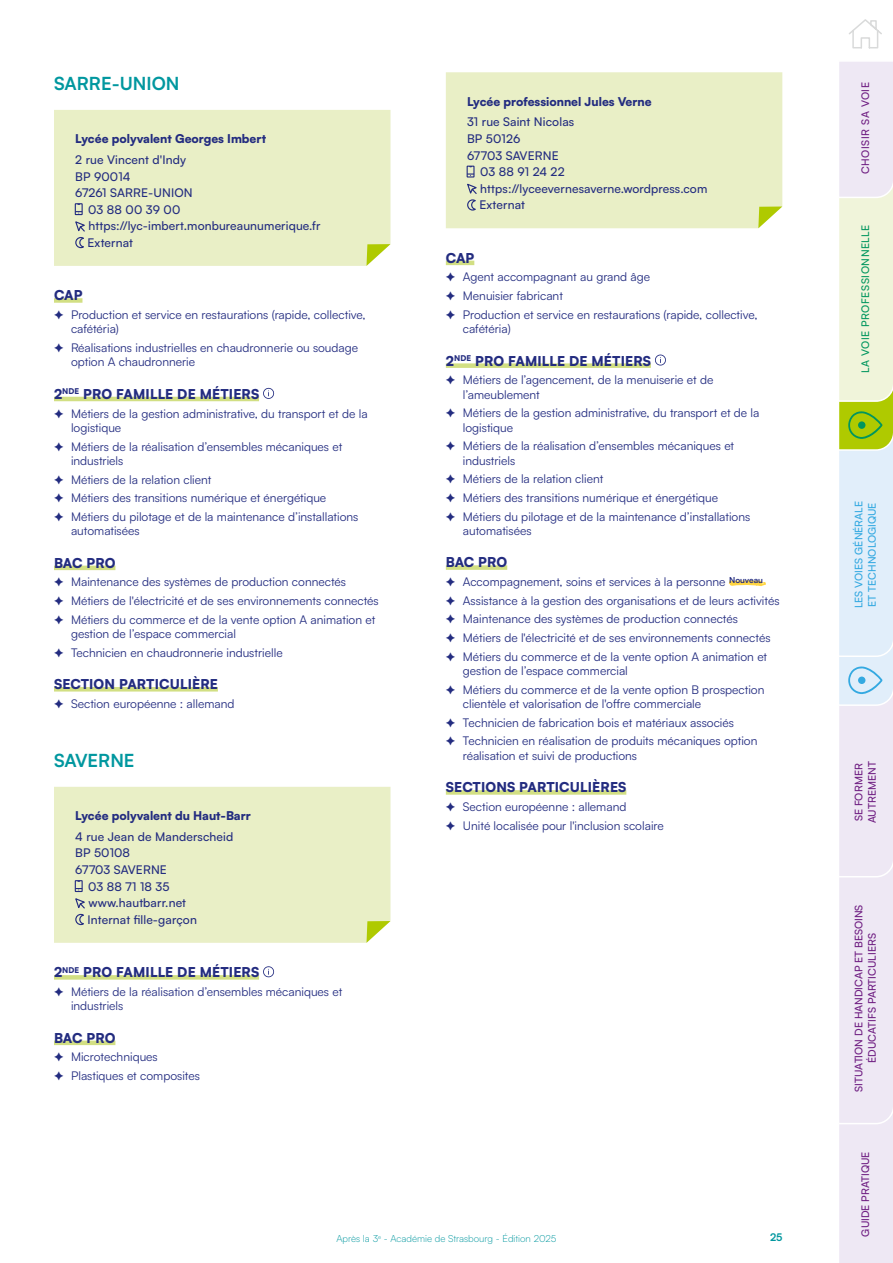
<style>
.page{position:relative;width:893px;height:1263px;background:#fff}
.page>*{position:absolute;margin:0;border:0;box-sizing:border-box;transform-origin:0 0}
.t1{font:700 18px "Satoshi";color:#00979f}
.t2{font:900 13.5px "Satoshi";letter-spacing:.01em;color:#232c80}
.t3{font:12px/18.6px "Satoshi";color:#232c80}
.t4{font:500 12px/16.5px "Satoshi";letter-spacing:.01em;color:#232c80}
.t5{font:900 12px "Satoshi";color:#232c80}
.t6{font:500 10.5px/13.5px "Satoshi";color:#6f1e82;text-align:center}
.t7{font:500 10.5px/13.5px "Satoshi";color:#34a9e1}
.t8{font:500 10.5px "Satoshi";letter-spacing:.05em;color:#00965e}
.t9{font:500 10.5px "Satoshi";letter-spacing:.05em;color:#6f1e82}
.t10{font:700 10.5px "Satoshi";color:#00979f}
.t11{font:300 9.75px "Satoshi";color:#00979f}
</style>
<div class="page">
<div style="left:54px;top:298px;width:28px;height:5px;background:#d2df83"></div>
<hr style="left:54px;top:397px;width:205px;height:4px;background:#d2df83">
<hr style="left:54px;top:566px;width:61px;height:4px;background:#d2df83">
<hr style="left:54px;top:687px;width:164px;height:4px;background:#d2df83">
<div style="left:54px;top:975px;width:205px;height:5px;background:#d2df83"></div>
<div style="left:54px;top:1040px;width:61px;height:5px;background:#d2df83"></div>
<div style="left:54px;top:110px;width:336px;height:156px;background:#e9efc6"></div>
<svg style="left:366px;top:244px;width:24px;height:22px"></svg>
<div style="left:75px;top:203px;width:8px;height:12px;border:1px solid #232c80"></div>
<svg style="left:75px;top:211px;width:7px;height:3px"></svg>
<svg style="left:74px;top:220px;width:13px;height:29px"></svg>
<svg style="left:263px;top:388px;width:11px;height:11px"></svg>
<div style="left:54px;top:787px;width:336px;height:156px;background:#e9efc6"></div>
<svg style="left:366px;top:921px;width:24px;height:22px"></svg>
<div style="left:75px;top:880px;width:8px;height:12px;border:1px solid #232c80"></div>
<svg style="left:75px;top:888px;width:7px;height:2px"></svg>
<svg style="left:74px;top:897px;width:13px;height:29px"></svg>
<svg style="left:263px;top:966px;width:11px;height:11px"></svg>
<hr style="left:446px;top:261px;width:28px;height:4px;background:#d2df83">
<div style="left:446px;top:363px;width:205px;height:5px;background:#d2df83"></div>
<div style="left:446px;top:565px;width:61px;height:5px;background:#d2df83"></div>
<div style="left:446px;top:790px;width:180px;height:5px;background:#d2df83"></div>
<div style="left:446px;top:72px;width:336px;height:156px;background:#e9efc6"></div>
<svg style="left:758px;top:206px;width:24px;height:22px"></svg>
<div style="left:467px;top:166px;width:8px;height:12px;border:1px solid #232c80"></div>
<svg style="left:467px;top:173px;width:7px;height:3px"></svg>
<svg style="left:466px;top:182px;width:13px;height:29px"></svg>
<svg style="left:655px;top:354px;width:11px;height:11px"></svg>
<svg style="left:729px;top:580px;width:37px;height:6px"></svg>
<svg style="left:839px;top:62px;width:54px;height:1201px;background:#e8eae7"></svg>
<div style="left:858px;top:676px;width:7px;height:8px;background:#34a9e1;border-radius:50%"></div>
<svg style="left:849px;top:19px;width:33px;height:30px"></svg>
<h1 class="t1" style="left:54px;top:71px;width:127px">SARRE-UNION</h1>
<p class="t5" style="left:75px;top:130px;width:192px">Lycée polyvalent Georges Imbert</p>
<p class="t4" style="left:75px;top:151px;width:112px">2 rue Vincent d'Indy</p>
<p class="t4" style="left:75px;top:167px;width:57px">BP 90014</p>
<p class="t4" style="left:75px;top:184px;width:119px">67261 SARRE-UNION</p>
<p class="t4" style="left:88px;top:200px;width:94px">03 88 00 39 00</p>
<p class="t4" style="left:88px;top:217px;width:234px">https://lyc-imbert.monbureaunumerique.fr</p>
<p class="t4" style="left:88px;top:233px;width:47px">Externat</p>
<p class="t2" style="left:54px;top:285px;width:30px">CAP</p>
<p class="t3" style="left:71px;top:307px;width:296px;line-height:14.4px;text-indent:-17px">✦ Production et service en restaurations (rapide, collective, cafétéria)</p>
<p class="t3" style="left:71px;top:340px;width:288px;line-height:14.4px;text-indent:-17px">✦ Réalisations industrielles en chaudronnerie ou soudage option A chaudronnerie</p>
<p class="t2" style="left:54px;top:384px;width:207px">2<sup>NDE</sup> PRO FAMILLE DE MÉTIERS</p>
<p class="t3" style="left:71px;top:405px;width:298px;line-height:14.4px;text-indent:-17px">✦ Métiers de la gestion administrative, du transport et de la logistique</p>
<p class="t3" style="left:71px;top:439px;width:273px;line-height:14.4px;text-indent:-17px">✦ Métiers de la réalisation d’ensembles mécaniques et industriels</p>
<p class="t3" style="left:54px;top:469px;width:306px">✦ Métiers de la relation client<br>✦ Métiers des transitions numérique et énergétique<br>✦ Métiers du pilotage et de la maintenance d’installations</p>
<p class="t3" style="left:71px;top:521px;width:70px">automatisées</p>
<p class="t2" style="left:54px;top:552px;width:63px">BAC PRO</p>
<p class="t3" style="left:54px;top:572px;width:326px">✦ Maintenance des systèmes de production connectés<br>✦ Métiers de l'électricité et de ses environnements connectés ✦ Métiers du commerce et de la vente option A animation et</p>
<p class="t3" style="left:54px;top:624px;width:230px;text-indent:17px">gestion de l’espace commercial<br>✦ Technicien en chaudronnerie industrielle</p>
<p class="t2" style="left:54px;top:674px;width:166px">SECTION PARTICULIÈRE</p>
<p class="t3" style="left:54px;top:694px;width:182px">✦ Section européenne : allemand</p>
<h1 class="t1" style="left:54px;top:748px;width:82px">SAVERNE</h1>
<p class="t5" style="left:75px;top:807px;width:177px">Lycée polyvalent du Haut-Barr</p>
<p class="t4" style="left:75px;top:828px;width:160px">4 rue Jean de Manderscheid</p>
<p class="t4" style="left:75px;top:844px;width:56px">BP 50108</p>
<p class="t4" style="left:75px;top:861px;width:93px">67703 SAVERNE</p>
<p class="t4" style="left:88px;top:877px;width:83px">03 88 71 18 35</p>
<p class="t4" style="left:88px;top:894px;width:99px">www.hautbarr.net</p>
<p class="t4" style="left:88px;top:910px;width:111px">Internat fille-garçon</p>
<p class="t2" style="left:54px;top:962px;width:207px">2<sup>NDE</sup> PRO FAMILLE DE MÉTIERS</p>
<p class="t3" style="left:71px;top:984px;width:273px;line-height:14.4px;text-indent:-17px">✦ Métiers de la réalisation d’ensembles mécaniques et industriels</p>
<p class="t2" style="left:54px;top:1027px;width:63px">BAC PRO</p>
<p class="t3" style="left:54px;top:1047px;width:147px">✦ Microtechniques<br>✦ Plastiques et composites</p>
<p class="t5" style="left:467px;top:92px;width:186px">Lycée professionnel Jules Verne</p>
<p class="t4" style="left:467px;top:113px;width:109px">31 rue Saint Nicolas<br>BP 50126<br>67703 SAVERNE</p>
<p class="t4" style="left:479px;top:163px;width:230px">03 88 91 24 22 https://lyceevernesaverne.wordpress.com<br>Externat</p>
<p class="t2" style="left:446px;top:247px;width:30px">CAP</p>
<p class="t3" style="left:446px;top:267px;width:313px">✦ Agent accompagnant au grand âge<br>✦ Menuisier fabricant<br>✦ Production et service en restaurations (rapide, collective,</p>
<p class="t3" style="left:463px;top:319px;width:49px">cafétéria)</p>
<p class="t2" style="left:446px;top:350px;width:207px">2<sup>NDE</sup> PRO FAMILLE DE MÉTIERS</p>
<p class="t3" style="left:463px;top:372px;width:252px;line-height:14.4px;text-indent:-17px">✦ Métiers de l’agencement, de la menuiserie et de l’ameublement</p>
<p class="t3" style="left:463px;top:405px;width:298px;line-height:14.4px;text-indent:-17px">✦ Métiers de la gestion administrative, du transport et de la logistique</p>
<p class="t3" style="left:463px;top:438px;width:273px;line-height:14.4px;text-indent:-17px">✦ Métiers de la réalisation d’ensembles mécaniques et industriels</p>
<p class="t3" style="left:446px;top:469px;width:306px">✦ Métiers de la relation client<br>✦ Métiers des transitions numérique et énergétique<br>✦ Métiers du pilotage et de la maintenance d’installations</p>
<p class="t3" style="left:463px;top:521px;width:70px">automatisées</p>
<p class="t2" style="left:446px;top:552px;width:63px">BAC PRO</p>
<p class="t3" style="left:446px;top:572px;width:335px">✦ Accompagnement, soins et services à la personne <sup>Nouveau<br></sup>✦ Assistance à la gestion des organisations et de leurs activités ✦ Maintenance des systèmes de production connectés<br>✦ Métiers de l'électricité et de ses environnements connectés ✦ Métiers du commerce et de la vente option A animation et</p>
<p class="t3" style="left:446px;top:661px;width:320px;text-indent:17px">gestion de l’espace commercial<br>✦ Métiers du commerce et de la vente option B prospection</p>
<p class="t3" style="left:446px;top:694px;width:313px;text-indent:17px">clientèle et valorisation de l'offre commerciale<br>✦ Technicien de fabrication bois et matériaux associés<br>✦ Technicien en réalisation de produits mécaniques option</p>
<p class="t3" style="left:463px;top:746px;width:176px">réalisation et suivi de productions</p>
<p class="t2" style="left:446px;top:777px;width:182px">SECTIONS PARTICULIÈRES</p>
<p class="t3" style="left:446px;top:797px;width:219px">✦ Section européenne : allemand<br>✦ Unité localisée pour l'inclusion scolaire</p>
<p class="t11" style="left:336px;top:1232px;width:222px">Après la 3<sup>e</sup> - Académie de Strasbourg - Édition 2025</p>
<p class="t10" style="left:770px;top:1230px;width:14px">25</p>
<p class="t9" style="left:858px;top:174px;width:93px;rotate:-90deg">CHOISIR SA VOIE</p>
<p class="t8" style="left:858px;top:373px;width:150px;rotate:-90deg">LA VOIE PROFESSIONNELLE</p>
<p class="t7" style="left:851px;top:608px;width:108px;rotate:-90deg">LES VOIES GÉNÉRALE<br>ET TECHNOLOGIQUE</p>
<p class="t6" style="left:851px;top:823px;width:63px;text-align:left;rotate:-90deg">SE FORMER<br>AUTREMENT</p>
<p class="t6" style="left:851px;top:1092px;width:189px;rotate:-90deg">SITUATION DE HANDICAP ET BESOINS<br>ÉDUCATIFS PARTICULIERS</p>
<p class="t6" style="left:858px;top:1236px;width:87px;rotate:-90deg">GUIDE PRATIQUE</p>
</div>
